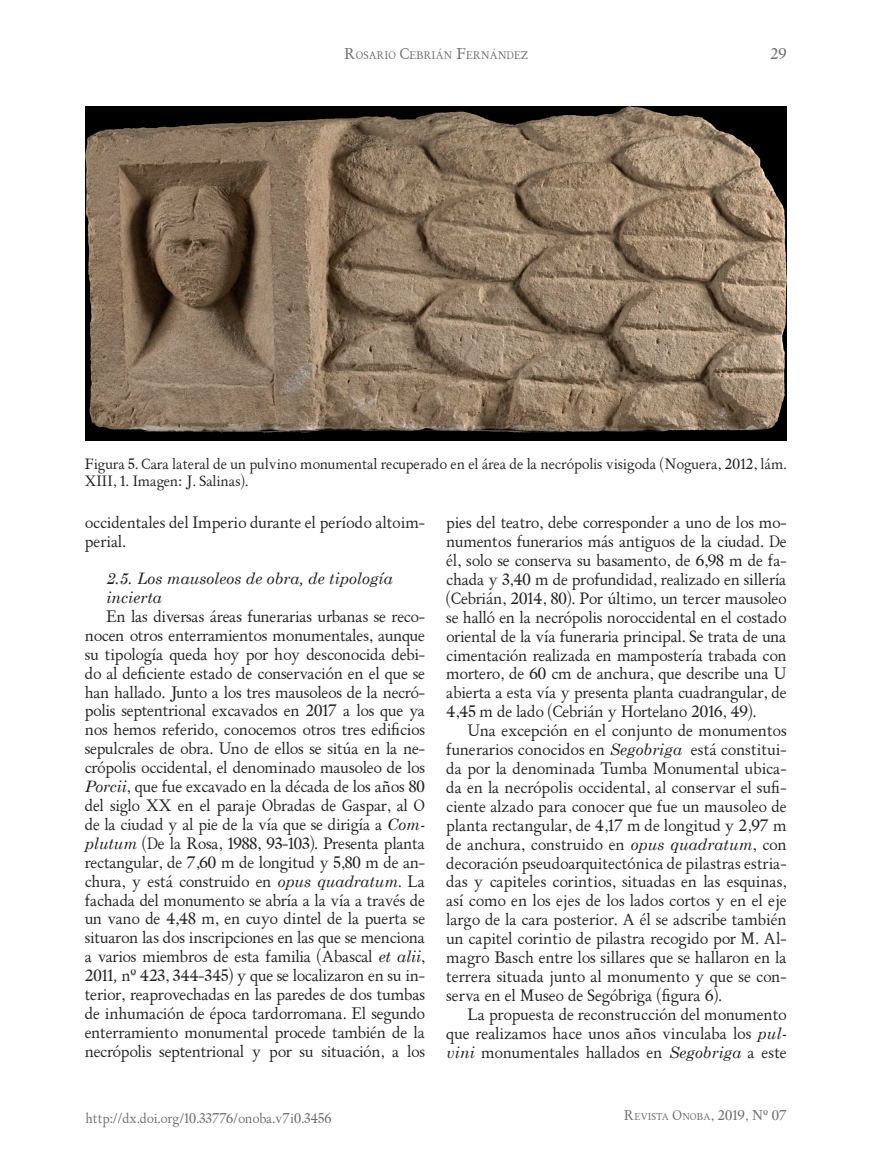
<style>
.page{position:relative;width:872px;height:1170px;background:#fff}
.page>*{position:absolute;margin:0;border:0;box-sizing:border-box;transform-origin:0 0}
.Texto_G{font:15.75px/18.9px "ALPHABETUM Unicode";letter-spacing:-.01em;color:#231f20;text-align:justify}
.N_1_1{font:italic 15.75px "ALPHABETUM Unicode";color:#231f20}
.t1{font:15px "ALPHABETUM Unicode";color:#6c6d70}
.Pie_de_foto{font:14.25px/17.1px "ALPHABETUM Unicode";color:#231f20}
.t2{font:13.5px "ALPHABETUM Unicode";color:#6c6d70}
.t3{font:10.5px "ALPHABETUM Unicode";color:#6c6d70}
.t4{font:9.45px "ALPHABETUM Unicode";color:#6c6d70}
.s1{font-size:15px}
.s2{font-style:italic}
.s3{font-size:13.5px}
</style>
<div class="page">
<img style="left:85px;top:106px;width:702px;height:335px">
<p class="t3" style="left:344px;top:48px;width:185px"><span class="s1">R</span>OSARIO <span class="s1">C</span>EBRIÁN <span class="s1">F</span>ERNÁNDEZ</p>
<p class="t1" style="left:770px;top:44px;width:18px">29</p>
<p class="Pie_de_foto" style="left:85px;top:455px;width:703px">Figura 5. Cara lateral de un pulvino monumental recuperado en el área de la necrópolis visigoda (Noguera, 2012, lám.<br>XIII, 1. Imagen: J. Salinas).</p>
<p class="Texto_G" style="left:85px;top:513px;width:342px">occidentales del Imperio durante el período altoim&shy;perial.</p>
<p class="N_1_1" style="left:106px;top:566px;width:288px">2.5. Los mausoleos de obra, de tipología</p>
<p class="N_1_1" style="left:106px;top:585px;width:57px">incierta</p>
<p class="Texto_G" style="left:85px;top:607px;width:342px;text-indent:21px">En las diversas áreas funerarias urbanas se reco&shy;nocen otros enterramientos monumentales, aunque su tipología queda hoy por hoy desconocida debi&shy;do al deficiente estado de conservación en el que se han hallado. Junto a los tres mausoleos de la necró&shy;polis septentrional excavados en 2017 a los que ya nos hemos referido, conocemos otros tres edificios sepulcrales de obra. Uno de ellos se sitúa en la ne&shy;crópolis occidental, el denominado mausoleo de los <span class="s2">Porcii</span>, que fue excavado en la década de los años 80 del siglo XX en el paraje Obradas de Gaspar, al O de la ciudad y al pie de la vía que se dirigía a <span class="s2">Com&shy;plutum</span> (De la Rosa, 1988, 93-103). Presenta planta rectangular, de 7,60 m de longitud y 5,80 m de an&shy;chura, y está construido en <span class="s2">opus quadratum</span>. La fachada del monumento se abría a la vía a través de un vano de 4,48 m, en cuyo dintel de la puerta se situaron las dos inscripciones en las que se menciona a varios miembros de esta familia (Abascal <span class="s2">et alii</span>, 2011<span class="s2">,</span> nº 423, 344-345) y que se localizaron en su in&shy;terior, reaprovechadas en las paredes de dos tumbas de inhumación de época tardorromana. El segundo enterramiento monumental procede también de la necrópolis septentrional y por su situación, a los</p>
<p class="Texto_G" style="left:446px;top:513px;width:342px">pies del teatro, debe corresponder a uno de los mo&shy;numentos funerarios más antiguos de la ciudad. De él, solo se conserva su basamento, de 6,98 m de fa&shy;chada y 3,40 m de profundidad, realizado en sillería (Cebrián, 2014, 80). Por último, un tercer mausoleo se halló en la necrópolis noroccidental en el costado oriental de la vía funeraria principal. Se trata de una cimentación realizada en mampostería trabada con mortero, de 60 cm de anchura, que describe una U abierta a esta vía y presenta planta cuadrangular, de 4,45 m de lado (Cebrián y Hortelano 2016, 49).</p>
<p class="Texto_G" style="left:446px;top:721px;width:342px;text-indent:21px">Una excepción en el conjunto de monumentos funerarios conocidos en <span class="s2">Segobriga</span> está constitui&shy;da por la denominada Tumba Monumental ubica&shy;da en la necrópolis occidental, al conservar el sufi&shy;ciente alzado para conocer que fue un mausoleo de planta rectangular, de 4,17 m de longitud y 2,97 m de anchura, construido en <span class="s2">opus quadratum</span>, con decoración pseudoarquitectónica de pilastras estria&shy;das y capiteles corintios, situadas en las esquinas, así como en los ejes de los lados cortos y en el eje largo de la cara posterior. A él se adscribe también un capitel corintio de pilastra recogido por M. Al&shy;magro Basch entre los sillares que se hallaron en la terrera situada junto al monumento y que se con&shy;serva en el Museo de Segóbriga (figura 6).</p>
<p class="Texto_G" style="left:446px;top:1005px;width:342px;text-indent:21px">La propuesta de reconstrucción del monumento que realizamos hace unos años vinculaba los <span class="s2">pul&shy;vini</span> monumentales hallados en <span class="s2">Segobriga</span> a este</p>
<p class="t2" style="left:86px;top:1109px;width:247px">http://dx.doi.org/10.33776/onoba.v7i0.3456</p>
<p class="t4" style="left:624px;top:1110px;width:165px"><span class="s3">R</span>EVISTA <span class="s3">O</span>NOBA<span class="s3">, 2019, Nº 07</span></p>
</div>
